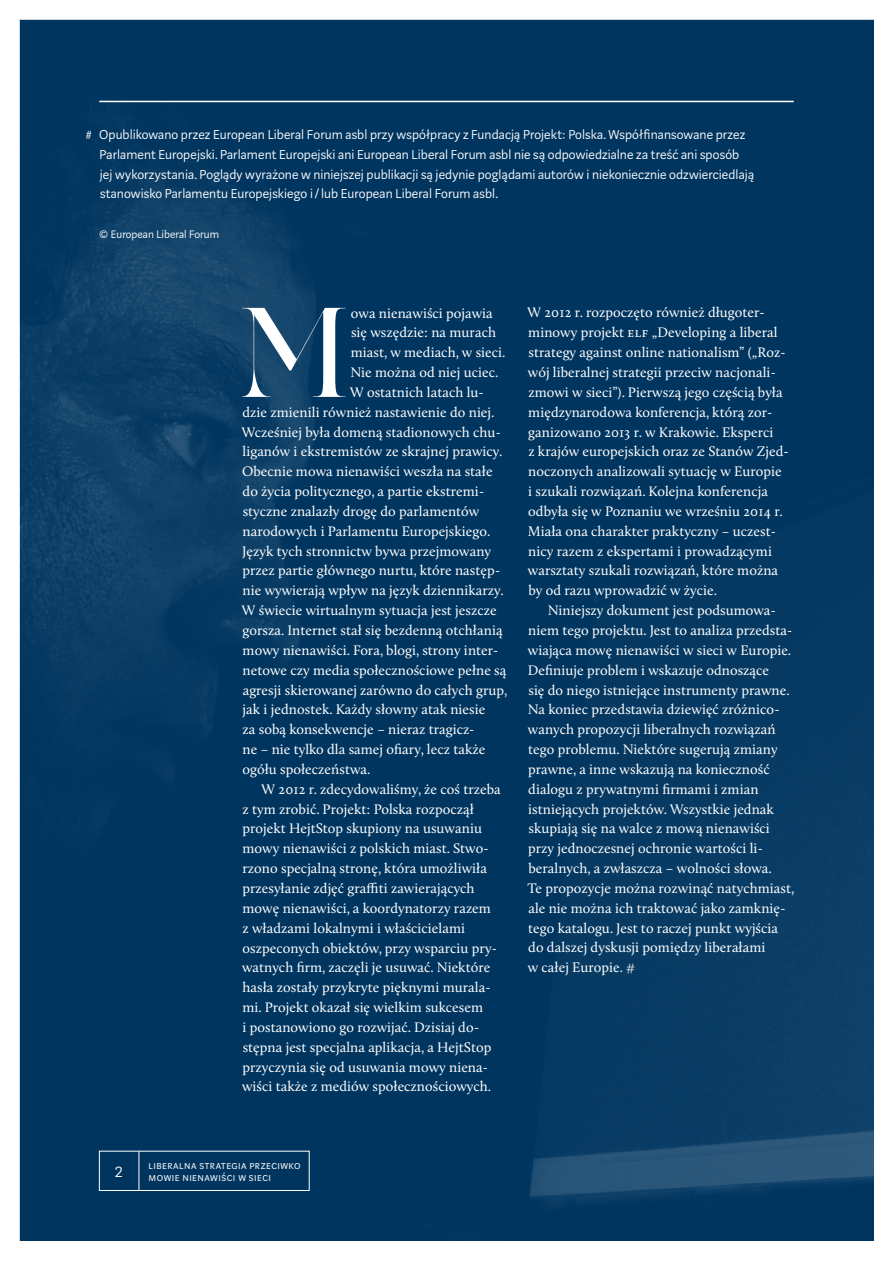
<style>
.page{position:relative;width:893px;height:1263px;background:#fff}
.page>*{position:absolute;margin:0;border:0;box-sizing:border-box;transform-origin:0 0}
.t1{font:300 132px "AW Conqueror Didot";color:#fff}
.t2{font:14.25px/19.8px "Calluna";letter-spacing:.005em;color:#fff}
.t3{font:300 14.25px/19.8px "Marat Sans";letter-spacing:.005em;color:#fff}
.t4{font:12px/12px "Marat Sans Light Small Caps";letter-spacing:.04em;color:#fff;text-align:center}
.t5{font:300 12px "Marat Sans";letter-spacing:.005em;color:#fff}
.s1{font-family:"Marat Sans Extralight Small Caps";font-size:21px}
</style>
<div class="page">
<img style="left:20px;top:20px;width:853px;height:1220px">
<hr style="left:99px;top:101px;width:695px;height:1px;background:#fff">
<hr style="left:139px;top:1151px;width:1px;height:39px;background:#fff">
<div style="left:99px;top:1151px;width:210px;height:40px;border:1px solid #fff"></div>
<p class="t3" style="left:100px;top:125px;width:656px;text-indent:-14px"># Opublikowano przez European Liberal Forum asbl przy współpracy z Fundacją Projekt: Polska. Współfinansowane przez Parlament Europejski. Parlament Europejski ani European Liberal Forum asbl nie są odpowiedzialne za treść ani sposób jej wykorzystania. Poglądy wyrażone w niniejszej publikacji są jedynie poglądami autorów i niekoniecznie odzwierciedlają stanowisko Parlamentu Europejskiego i/lub European Liberal Forum asbl.</p>
<p class="t5" style="left:99px;top:228px;width:121px">© European Liberal Forum</p>
<h1 class="t1" style="left:238px;top:252px;width:113px">M</h1>
<p class="t2" style="left:351px;top:303px;width:143px">owa nienawiści pojawia</p>
<p class="t2" style="left:351px;top:323px;width:147px">się wszędzie: na murach</p>
<p class="t2" style="left:351px;top:342px;width:156px">miast, w mediach, w sieci.</p>
<p class="t2" style="left:350px;top:362px;width:150px">Nie można od niej uciec.</p>
<p class="t2" style="left:350px;top:382px;width:135px">W ostatnich latach lu-</p>
<p class="t2" style="left:243px;top:402px;width:253px">dzie zmienili również nastawienie do niej.</p>
<p class="t2" style="left:242px;top:422px;width:261px">Wcześniej była domeną stadionowych chu-</p>
<p class="t2" style="left:242px;top:442px;width:261px">liganów i ekstremistów ze skrajnej prawicy.</p>
<p class="t2" style="left:242px;top:461px;width:252px">Obecnie mowa nienawiści weszła na stałe</p>
<p class="t2" style="left:243px;top:481px;width:243px">do życia politycznego, a partie ekstremi-</p>
<p class="t2" style="left:243px;top:501px;width:238px">styczne znalazły drogę do parlamentów</p>
<p class="t2" style="left:243px;top:521px;width:249px">narodowych i Parlamentu Europejskiego.</p>
<p class="t2" style="left:242px;top:541px;width:250px">Język tych stronnictw bywa przejmowany</p>
<p class="t2" style="left:242px;top:561px;width:259px">przez partie głównego nurtu, które następ-</p>
<p class="t2" style="left:243px;top:580px;width:263px">nie wywierają wpływ na język dziennikarzy.</p>
<p class="t2" style="left:242px;top:600px;width:256px">W świecie wirtualnym sytuacja jest jeszcze</p>
<p class="t2" style="left:243px;top:620px;width:262px">gorsza. Internet stał się bezdenną otchłanią</p>
<p class="t2" style="left:243px;top:640px;width:257px">mowy nienawiści. Fora, blogi, strony inter-</p>
<p class="t2" style="left:243px;top:660px;width:265px">netowe czy media społecznościowe pełne są</p>
<p class="t2" style="left:243px;top:680px;width:266px">agresji skierowanej zarówno do całych grup,</p>
<p class="t2" style="left:243px;top:699px;width:244px">jak i jednostek. Każdy słowny atak niesie</p>
<p class="t2" style="left:243px;top:719px;width:233px">za sobą konsekwencje – nieraz tragicz-</p>
<p class="t2" style="left:243px;top:739px;width:244px">ne – nie tylko dla samej ofiary, lecz także</p>
<p class="t2" style="left:243px;top:759px;width:129px">ogółu społeczeństwa.</p>
<p class="t2" style="left:262px;top:779px;width:241px">W 2012 r. zdecydowaliśmy, że coś trzeba</p>
<p class="t2" style="left:243px;top:799px;width:233px">z tym zrobić. Projekt: Polska rozpoczął</p>
<p class="t2" style="left:242px;top:819px;width:241px">projekt HejtStop skupiony na usuwaniu</p>
<p class="t2" style="left:243px;top:838px;width:248px">mowy nienawiści z polskich miast. Stwo-</p>
<p class="t2" style="left:243px;top:858px;width:246px">rzono specjalną stronę, która umożliwiła</p>
<p class="t2" style="left:242px;top:878px;width:234px">przesyłanie zdjęć graffiti zawierających</p>
<p class="t2" style="left:243px;top:898px;width:250px">mowę nienawiści, a koordynatorzy razem</p>
<p class="t2" style="left:243px;top:918px;width:224px">z władzami lokalnymi i właścicielami</p>
<p class="t2" style="left:243px;top:938px;width:256px">oszpeconych obiektów, przy wsparciu pry-</p>
<p class="t2" style="left:242px;top:957px;width:250px">watnych firm, zaczęli je usuwać. Niektóre</p>
<p class="t2" style="left:242px;top:977px;width:250px">hasła zostały przykryte pięknymi murala-</p>
<p class="t2" style="left:242px;top:997px;width:242px">mi. Projekt okazał się wielkim sukcesem</p>
<p class="t2" style="left:243px;top:1017px;width:238px">i postanowiono go rozwijać. Dzisiaj do-</p>
<p class="t2" style="left:243px;top:1037px;width:250px">stępna jest specjalna aplikacja, a HejtStop</p>
<p class="t2" style="left:242px;top:1057px;width:247px">przyczynia się od usuwania mowy niena-</p>
<p class="t2" style="left:242px;top:1076px;width:251px">wiści także z mediów społecznościowych.</p>
<p class="t2" style="left:527px;top:303px;width:263px">W 2012 r. rozpoczęto również długoter&shy;minowy projekt ELF „Developing a liberal strategy against online nationalism” („Roz&shy;wój liberalnej strategii przeciw nacjonali&shy;zmowi w sieci”). Pierwszą jego częścią była międzynarodowa konferencja, którą zor&shy;ganizowano 2013 r. w Krakowie. Eksperci<br>z krajów europejskich oraz ze Stanów Zjed&shy;noczonych analizowali sytuację w Europie<br>i szukali rozwiązań. Kolejna konferencja odbyła się w Poznaniu we wrześniu 2014 r.<br>Miała ona charakter praktyczny – uczest&shy;nicy razem z ekspertami i prowadzącymi warsztaty szukali rozwiązań, które można by od razu wprowadzić w życie.</p>
<p class="t2" style="left:527px;top:600px;width:269px;text-indent:20px">Niniejszy dokument jest podsumowa&shy;niem tego projektu. Jest to analiza przedsta&shy;wiająca mowę nienawiści w sieci w Europie.<br>Definiuje problem i wskazuje odnoszące<br>się do niego istniejące instrumenty prawne.<br>Na koniec przedstawia dziewięć zróżnico&shy;wanych propozycji liberalnych rozwiązań tego problemu. Niektóre sugerują zmiany prawne, a inne wskazują na konieczność dialogu z prywatnymi firmami i zmian istniejących projektów. Wszystkie jednak skupiają się na walce z mową nienawiści przy jednoczesnej ochronie wartości li&shy;beralnych, a zwłaszcza – wolności słowa.<br>Te propozycje można rozwinąć natychmiast, ale nie można ich traktować jako zamknię&shy;tego katalogu. Jest to raczej punkt wyjścia do dalszej dyskusji pomiędzy liberałami<br>w całej Europie. #</p>
<p class="t4" style="left:115px;top:1159px;width:187px"><span class="s1">2</span> Liberalna strategia przeciwko mowie nienawiści w sieci</p>
</div>
